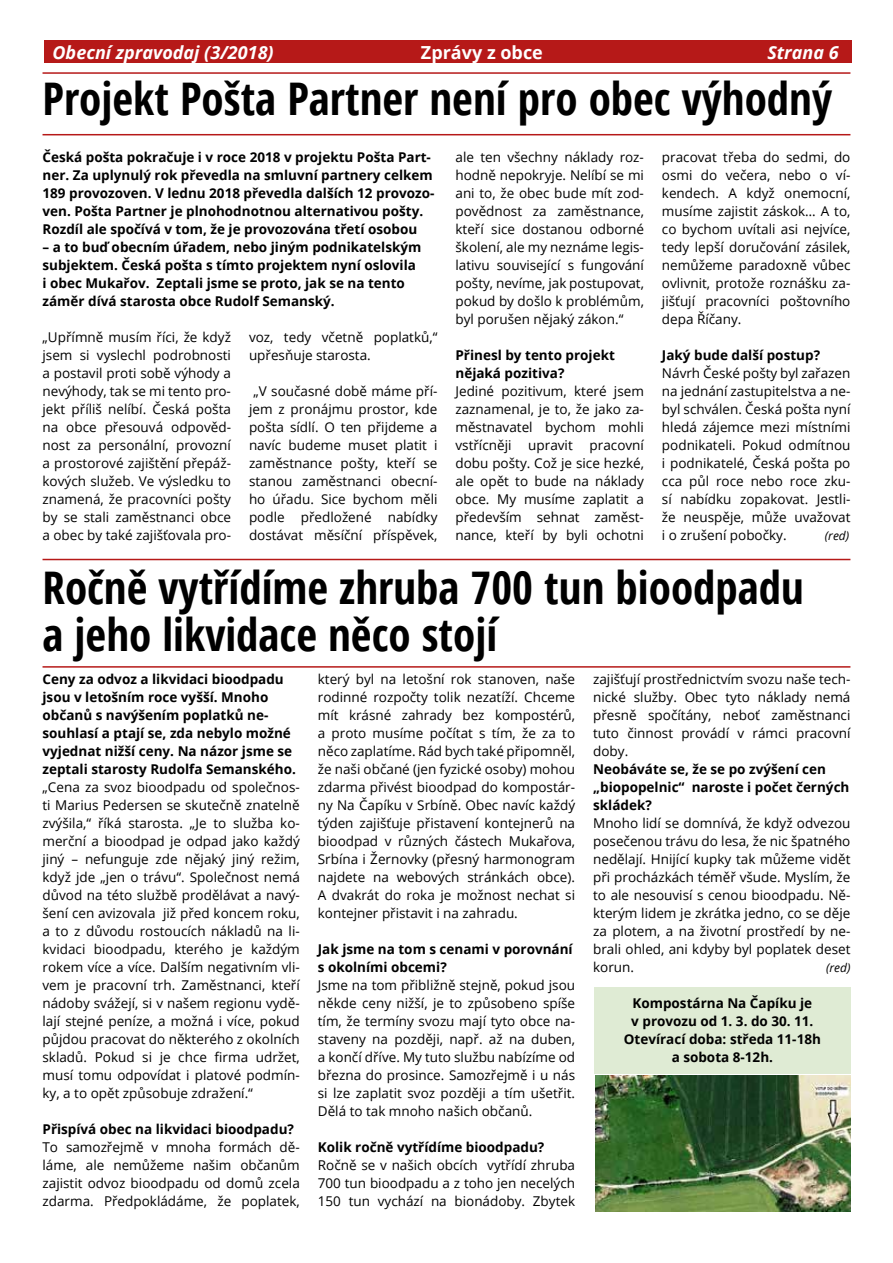
<style>
.page{position:relative;width:893px;height:1263px;background:#fff}
.page>*{position:absolute;margin:0;border:0;box-sizing:border-box;transform-origin:0 0}
.t1{font:700 45px/46.5px "Open Sans Condensed";color:#000}
.t2{font:italic 700 18px "Open Sans";color:#fff}
.t3{font:700 18px "Open Sans";color:#fff}
.t4{font:13.5px/18px "Open Sans";color:#000;text-align:justify}
.t5{font:700 13.5px/18px "Open Sans";color:#000}
.t6{font:italic 12px "Open Sans";color:#000}
</style>
<div class="page">
<div style="left:44px;top:40px;width:807px;height:23px;background:#b61918"></div>
<hr style="left:43px;top:559px;width:807px;height:1px;background:#b61918">
<hr style="left:43px;top:72px;width:807px;height:2px;background:#b61918">
<hr style="left:43px;top:134px;width:807px;height:1px;background:#b61918">
<hr style="left:43px;top:666px;width:807px;height:2px;background:#b61918">
<div style="left:594px;top:987px;width:256px;height:87px;background:#dfebd4"></div>
<img style="left:595px;top:1076px;width:255px;height:136px">
<h2 class="t2" style="left:53px;top:39px;width:223px">Obecní zpravodaj (3/2018)</h2>
<h2 class="t3" style="left:421px;top:39px;width:123px">Zprávy z obce</h2>
<h2 class="t2" style="left:767px;top:39px;width:73px">Strana 6</h2>
<h1 class="t1" style="left:43px;top:75px;width:791px">Projekt Pošta Partner není pro obec výhodný</h1>
<p class="t5" style="left:43px;top:148px;width:393px">Česká pošta pokračuje i v roce 2018 v projektu Pošta Part&shy;ner. Za uplynulý rok převedla na smluvní partnery celkem 189 provozoven. V lednu 2018 převedla dalších 12 provozo&shy;ven. Pošta Partner je plnohodnotnou alternativou pošty.<br>Rozdíl ale spočívá v tom, že je provozována třetí osobou</p>
<p class="t5" style="left:43px;top:238px;width:380px">– a to buď obecním úřadem, nebo jiným podnikatelským subjektem. Česká pošta s tímto projektem nyní oslovila i obec Mukařov. Zeptali jsme se proto, jak se na tento záměr dívá starosta obce Rudolf Semanský.</p>
<p class="t4" style="left:249px;top:328px;width:190px">voz, tedy včetně poplatků,“ upřesňuje starosta.</p>
<p class="t4" style="left:249px;top:382px;width:190px;text-align:center">„V současné době máme pří&shy;jem z pronájmu prostor, kde pošta sídlí. O ten přijdeme a navíc budeme muset platit i zaměstnance pošty, kteří se stanou zaměstnanci obecní&shy;ho úřadu. Sice bychom měli podle předložené nabídky dostávat měsíční příspěvek,</p>
<p class="t4" style="left:43px;top:328px;width:190px">„Upřímně musím říci, že když jsem si vyslechl podrobnosti a postavil proti sobě výhody a nevýhody, tak se mi tento pro&shy;jekt příliš nelíbí. Česká pošta na obce přesouvá odpověd&shy;nost za personální, provozní a prostorové zajištění přepáž&shy;kových služeb. Ve výsledku to znamená, že pracovníci pošty by se stali zaměstnanci obce a obec by také zajišťovala pro-</p>
<p class="t4" style="left:455px;top:148px;width:190px">ale ten všechny náklady roz&shy;hodně nepokryje. Nelíbí se mi ani to, že obec bude mít zod&shy;povědnost za zaměstnance, kteří sice dostanou odborné školení, ale my neznáme legis&shy;lativu související s fungování pošty, nevíme, jak postupovat, pokud by došlo k problémům, byl porušen nějaký zákon.“</p>
<p class="t5" style="left:455px;top:346px;width:161px">Přinesl by tento projekt nějaká pozitiva?</p>
<p class="t4" style="left:455px;top:382px;width:190px">Jediné pozitivum, které jsem zaznamenal, je to, že jako za&shy;městnavatel bychom mohli vstřícněji upravit pracovní dobu pošty. Což je sice hezké, ale opět to bude na náklady obce. My musíme zaplatit a především sehnat zaměst&shy;nance, kteří by byli ochotni</p>
<p class="t4" style="left:662px;top:148px;width:190px">pracovat třeba do sedmi, do osmi do večera, nebo o ví&shy;kendech. A když onemocní, musíme zajistit záskok… A to, co bychom uvítali asi nejvíce, tedy lepší doručování zásilek, nemůžeme paradoxně vůbec ovlivnit, protože roznášku za&shy;jišťují pracovníci poštovního depa Říčany.</p>
<p class="t5" style="left:662px;top:346px;width:160px">Jaký bude další postup?</p>
<p class="t4" style="left:662px;top:364px;width:190px">Návrh České pošty byl zařazen na jednání zastupitelstva a ne&shy;byl schválen. Česká pošta nyní hledá zájemce mezi místními podnikateli. Pokud odmítnou i podnikatelé, Česká pošta po cca půl roce nebo roce zku&shy;sí nabídku zopakovat. Jestli&shy;že neuspěje, může uvažovat i o zrušení pobočky.</p>
<p class="t6" style="left:825px;top:527px;width:26px">(red)</p>
<h1 class="t1" style="left:43px;top:564px;width:763px">Ročně vytřídíme zhruba 700 tun bioodpadu a jeho likvidace něco stojí</h1>
<p class="t5" style="left:43px;top:670px;width:255px">Ceny za odvoz a likvidaci bioodpadu jsou v letošním roce vyšší. Mnoho občanů s navýšením poplatků ne&shy;souhlasí a ptají se, zda nebylo možné vyjednat nižší ceny. Na názor jsme se zeptali starosty Rudolfa Semanského.</p>
<p class="t4" style="left:43px;top:778px;width:259px">„Cena za svoz bioodpadu od společnos&shy;ti Marius Pedersen se skutečně znatelně zvýšila,“ říká starosta. „Je to služba ko&shy;merční a bioodpad je odpad jako každý jiný – nefunguje zde nějaký jiný režim, když jde „jen o trávu“. Společnost nemá důvod na této službě prodělávat a navý&shy;šení cen avizovala již před koncem roku, a to z důvodu rostoucích nákladů na li&shy;kvidaci bioodpadu, kterého je každým rokem více a více. Dalším negativním vli&shy;vem je pracovní trh. Zaměstnanci, kteří nádoby svážejí, si v našem regionu vydě&shy;lají stejné peníze, a možná i více, pokud půjdou pracovat do některého z okolních skladů. Pokud si je chce firma udržet, musí tomu odpovídat i platové podmín&shy;ky, a to opět způsobuje zdražení.“</p>
<p class="t5" style="left:43px;top:1119px;width:253px">Přispívá obec na likvidaci bioodpadu?</p>
<p class="t4" style="left:43px;top:1137px;width:259px">To samozřejmě v mnoha formách dě&shy;láme, ale nemůžeme našim občanům zajistit odvoz bioodpadu od domů zcela zdarma. Předpokládáme, že poplatek,</p>
<p class="t4" style="left:318px;top:669px;width:259px">který byl na letošní rok stanoven, naše rodinné rozpočty tolik nezatíží. Chceme mít krásné zahrady bez kompostérů, a proto musíme počítat s tím, že za to něco zaplatíme. Rád bych také připomněl, že naši občané (jen fyzické osoby) mohou zdarma přivést bioodpad do kompostár&shy;ny Na Čapíku v Srbíně. Obec navíc každý týden zajišťuje přistavení kontejnerů na bioodpad v různých částech Mukařova, Srbína i Žernovky (přesný harmonogram najdete na webových stránkách obce).<br>A dvakrát do roka je možnost nechat si kontejner přistavit i na zahradu.</p>
<p class="t5" style="left:318px;top:939px;width:256px">Jak jsme na tom s cenami v porovnání s okolními obcemi?</p>
<p class="t4" style="left:318px;top:975px;width:259px">Jsme na tom přibližně stejně, pokud jsou někde ceny nižší, je to způsobeno spíše tím, že termíny svozu mají tyto obce na&shy;staveny na později, např. až na duben, a končí dříve. My tuto službu nabízíme od března do prosince. Samozřejmě i u nás si lze zaplatit svoz později a tím ušetřit.<br>Dělá to tak mnoho našich občanů.</p>
<p class="t5" style="left:318px;top:1137px;width:228px">Kolik ročně vytřídíme bioodpadu?</p>
<p class="t4" style="left:318px;top:1155px;width:259px">Ročně se v našich obcích vytřídí zhruba 700 tun bioodpadu a z toho jen necelých 150 tun vychází na bionádoby. Zbytek</p>
<p class="t4" style="left:593px;top:669px;width:259px">zajišťují prostřednictvím svozu naše tech&shy;nické služby. Obec tyto náklady nemá přesně spočítány, neboť zaměstnanci tuto činnost provádí v rámci pracovní doby.</p>
<p class="t5" style="left:593px;top:759px;width:258px">Neobáváte se, že se po zvýšení cen „biopopelnic“ naroste i počet černých skládek?</p>
<p class="t4" style="left:593px;top:813px;width:259px">Mnoho lidí se domnívá, že když odvezou posečenou trávu do lesa, že nic špatného nedělají. Hnijící kupky tak můžeme vidět při procházkách téměř všude. Myslím, že to ale nesouvisí s cenou bioodpadu. Ně&shy;kterým lidem je zkrátka jedno, co se děje za plotem, a na životní prostředí by ne&shy;brali ohled, ani kdyby byl poplatek deset korun.</p>
<p class="t6" style="left:826px;top:959px;width:26px">(red)</p>
<p class="t5" style="left:624px;top:994px;width:199px;text-align:center">Kompostárna Na Čapíku je<br>v provozu od 1. 3. do 30. 11.<br>Otevírací doba: středa 11-18h a sobota 8-12h.</p>
</div>
